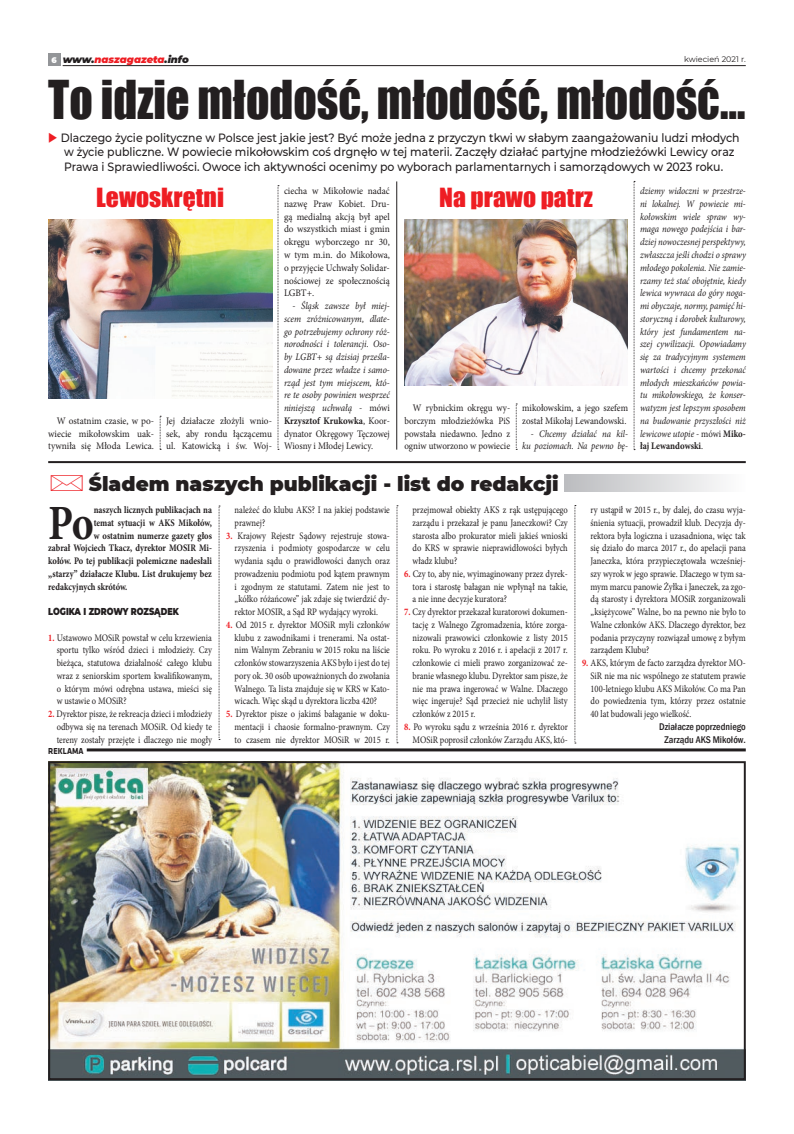
<style>
.page{position:relative;width:794px;height:1134px;background:#fff}
.page>*{position:absolute;margin:0;border:0;box-sizing:border-box;transform-origin:0 0}
.Tekst{font:49.2px "Impact";color:#231f20;scale:.93 1}
.Tekst-2{font:700 49.2px "Minion Pro";color:#231f20;scale:.85 1}
.Tekst-3{font:24.2px "Impact";color:#ee1d23;scale:1.06 1}
.Tekst-4{font:900 20px "Montserrat";color:#231f20}
.Tekst-5{font:500 12px/14.4px "Montserrat";color:#231f20;scale:.91 1}
.Tekst-6{font:10px/12.8px "Minion Pro";color:#231f20;text-align:justify;scale:.85 1}
.Tekst-7{font:italic 10px/12.8px "Minion Pro";letter-spacing:-.005em;color:#231f20;text-align:right;scale:.88 1}
.Tekst-8{font:10px/12.8px "Minion Pro";color:#231f20;text-align:justify;scale:.93 1}
.Tekst-9{font:italic 10px/12.8px "Minion Pro";letter-spacing:-.005em;color:#231f20;text-align:justify;scale:.9 1}
.Tekst-10{font:700 10px "Minion Pro";color:#231f20;scale:.85 1}
.Tekst-11{font:10px/12.8px "Minion Pro";color:#231f20;text-align:justify;scale:.9 1}
.autor{font:500 condensed 10px/12.8px "Franklin Gothic";color:#231f20;text-align:center}
.t1{font:900 10px "Montserrat";color:#231f20;scale:.8 1}
.tekst{font:italic 900 10px "Montserrat";color:#ee1d23}
.tekst-2{font:700 9px "Klavika";color:#231f20;scale:.9 1}
.t2{font:8px "Montserrat";color:#231f20}
.tekst-3{font:900 8px "Montserrat";color:#fff}
.s1{color:#231f20}
.s2{color:#ee1d23}
.s3{font-style:normal}
.s4{font-weight:700;font-style:normal}
.s5{font-weight:700;color:#ee1d23}
</style>
<div class="page">
<div style="left:48px;top:54px;width:12px;height:12px;background:#939598"></div>
<hr style="left:63px;top:65px;width:683px;height:1px;background:#231f20">
<img style="left:51px;top:764px;width:692px;height:313px">
<div style="left:48px;top:761px;width:698px;height:319px;border:2px solid #231f20"></div>
<hr style="left:87px;top:748px;width:659px;height:3px;background:#231f20">
<div style="left:564px;top:475px;width:182px;height:17px;background:linear-gradient(to right,#bbbcbf,#fdfdfd)"></div>
<hr style="left:48px;top:461px;width:698px;height:2px;background:#231f20">
<svg style="left:219px;top:506px;width:1px;height:234px"></svg>
<svg style="left:397px;top:505px;width:1px;height:238px"></svg>
<svg style="left:574px;top:505px;width:2px;height:239px"></svg>
<img style="left:48px;top:220px;width:224px;height:178px">
<img style="left:404px;top:220px;width:224px;height:166px">
<svg style="left:160px;top:416px;width:1px;height:34px"></svg>
<svg style="left:278px;top:185px;width:1px;height:265px"></svg>
<hr style="left:396px;top:181px;width:1px;height:269px;background:#231f20">
<svg style="left:516px;top:404px;width:1px;height:46px"></svg>
<svg style="left:634px;top:181px;width:1px;height:269px"></svg>
<p class="tekst-3" style="left:52px;top:54px;width:7px">6</p>
<p class="tekst" style="left:63px;top:51px;width:128px"><span class="s1">www.</span>naszagazeta<span class="s1">.info</span></p>
<p class="t2" style="left:684px;top:53px;width:63px">kwiecień 2021 r.</p>
<p class="Tekst" style="left:48px;top:61px;width:751px">To idzie młodość, młodość, młodość…</p>
<p class="Tekst-5" style="left:64px;top:130px;width:744px;text-indent:-16px"><span class="s2">◆</span> Dlaczego życie polityczne w Polsce jest jakie jest? Być może jedna z przyczyn tkwi w słabym zaangażowaniu ludzi młodych w życie publiczne. W powiecie mikołowskim coś drgnęło w tej materii. Zaczęły działać partyjne młodzieżówki Lewicy oraz<br>Prawa i Sprawiedliwości. Owoce ich aktywności ocenimy po wyborach parlamentarnych i samorządowych w 2023 roku.</p>
<p class="Tekst-8" style="left:284px;top:185px;width:115px">ciecha w Mikołowie nadać nazwę Praw Kobiet. Dru&shy;gą medialną akcją był apel do wszystkich miast i gmin okręgu wyborczego nr 30, w tym m.in. do Mikołowa, o przyjęcie Uchwały Solidar&shy;nościowej ze społecznością LGBT+.</p>
<p class="Tekst-9" style="left:284px;top:299px;width:119px;text-indent:9px">- Śląsk zawsze był miej&shy;scem zróżnicowanym, dlate&shy;go potrzebujemy ochrony róż&shy;norodności i tolerancji. Oso&shy;by LGBT+ są dzisiaj prześla&shy;dowane przez władze i samo&shy;rząd jest tym miejscem, któ&shy;re te osoby powinien wesprzeć niniejszą uchwałą <span class="s3">- mówi </span><span class="s4">Krzysztof Krukowka</span><span class="s3">, Koor&shy;dynator Okręgowy Tęczowej Wiosny i Młodej Lewicy.</span></p>
<p class="Tekst-3" style="left:96px;top:179px;width:122px">Lewoskrętni</p>
<p class="Tekst-3" style="left:439px;top:179px;width:146px">Na prawo patrz</p>
<p class="Tekst-11" style="left:404px;top:401px;width:119px;text-indent:9px">W rybnickim okręgu wy&shy;borczym młodzieżówka PiS powstała niedawno. Jedno z ogniw utworzono w powiecie</p>
<p class="Tekst-11" style="left:522px;top:401px;width:119px">mikołowskim, a jego szefem został Mikołaj Lewandowski.</p>
<p class="Tekst-8" style="left:48px;top:414px;width:115px;text-indent:9px">W ostatnim czasie, w po&shy;wiecie mikołowskim uak&shy;tywniła się Młoda Lewica.</p>
<p class="Tekst-8" style="left:166px;top:414px;width:115px">Jej działacze złożyli wnio&shy;sek, aby rondu łączącemu ul. Katowicką i św. Woj-</p>
<p class="Tekst-7" style="left:522px;top:427px;width:122px">- Chcemy działać na kil&shy;ku poziomach. Na pewno bę-</p>
<p class="Tekst-4" style="left:89px;top:469px;width:471px">Śladem naszych publikacji - list do redakcji</p>
<p class="Tekst-7" style="left:640px;top:185px;width:122px;text-align:justify">dziemy widoczni w przestrze&shy;ni lokalnej. W powiecie mi&shy;kołowskim wiele spraw wy&shy;maga nowego podejścia i bar&shy;dziej nowoczesnej perspektywy, zwłaszcza jeśli chodzi o sprawy młodego pokolenia. Nie zamie&shy;rzamy też stać obojętnie, kiedy lewica wywraca do góry noga&shy;mi obyczaje, normy, pamięć hi&shy;storyczną i dorobek kulturowy, który jest fundamentem na&shy;szej cywilizacji. Opowiadamy się za tradycyjnym systemem wartości i chcemy przekonać młodych mieszkańców powia&shy;tu mikołowskiego, że konser&shy;watyzm jest lepszym sposobem na budowanie przyszłości niż lewicowe utopie <span class="s3">- mówi</span> <span class="s4">Miko&shy;łaj Lewandowski</span><span class="s3">.</span></p>
<p class="Tekst-2" style="left:48px;top:488px;width:55px">Po</p>
<p class="Tekst-10" style="left:94px;top:503px;width:141px">naszych licznych publikacjach na</p>
<p class="Tekst-10" style="left:94px;top:516px;width:141px">temat sytuacji w AKS Mikołów,</p>
<p class="Tekst-10" style="left:94px;top:528px;width:141px">w ostatnim numerze gazety głos</p>
<p class="Tekst-10" style="left:48px;top:541px;width:194px">zabrał Wojciech Tkacz, dyrektor MOSIR Mi-</p>
<p class="Tekst-10" style="left:48px;top:554px;width:194px">kołów. Po tej publikacji polemiczne nadesłali</p>
<p class="Tekst-10" style="left:48px;top:567px;width:194px">„starzy” działacze Klubu. List drukujemy bez</p>
<p class="Tekst-10" style="left:48px;top:579px;width:95px">redakcyjnych skrótów.</p>
<p class="t1" style="left:48px;top:604px;width:165px">LOGIKA I ZDROWY ROZSĄDEK</p>
<p class="Tekst-6" style="left:57px;top:631px;width:184px;text-indent:-9px"><span class="s5">1.</span> Ustawowo MOSiR powstał w celu krzewienia sportu tylko wśród dzieci i młodzieży. Czy bieżąca, statutowa działalność całego klubu wraz z seniorskim sportem kwalifikowanym, o którym mówi odrębna ustawa, mieści się w ustawie o MOSiR?</p>
<p class="Tekst-6" style="left:57px;top:708px;width:184px;text-indent:-9px"><span class="s5">2.</span> Dyrektor pisze, że rekreacja dzieci i młodzieży odbywa się na terenach MOSiR. Od kiedy te tereny zostały przejęte i dlaczego nie mogły</p>
<p class="tekst-2" style="left:48px;top:746px;width:41px">REKLAMA</p>
<p class="Tekst-6" style="left:235px;top:504px;width:184px">należeć do klubu AKS? I na jakiej podstawie prawnej?</p>
<p class="Tekst-6" style="left:235px;top:529px;width:184px;text-indent:-9px"><span class="s5">3.</span> Krajowy Rejestr Sądowy rejestruje stowa&shy;rzyszenia i podmioty gospodarcze w celu wydania sądu o prawidłowości danych oraz prowadzeniu podmiotu pod kątem prawnym i zgodnym ze statutami. Zatem nie jest to „kółko różańcowe” jak zdaje się twierdzić dy&shy;rektor MOSIR, a Sąd RP wydający wyroki.</p>
<p class="Tekst-6" style="left:235px;top:618px;width:184px;text-indent:-9px"><span class="s5">4.</span> Od 2015 r. dyrektor MOSiR myli członków klubu z zawodnikami i trenerami. Na ostat&shy;nim Walnym Zebraniu w 2015 roku na liście członków stowarzyszenia AKS było i jest do tej pory ok. 30 osób upoważnionych do zwołania Walnego. Ta lista znajduje się w KRS w Kato&shy;wicach. Więc skąd u dyrektora liczba 420?</p>
<p class="Tekst-6" style="left:235px;top:708px;width:184px;text-indent:-9px"><span class="s5">5.</span> Dyrektor pisze o jakimś bałaganie w doku&shy;mentacji i chaosie formalno-prawnym. Czy to czasem nie dyrektor MOSiR w 2015 r.</p>
<p class="Tekst-6" style="left:412px;top:504px;width:184px">przejmował obiekty AKS z rąk ustępującego zarządu i przekazał je panu Janeczkowi? Czy starosta albo prokurator mieli jakieś wnioski do KRS w sprawie nieprawidłowości byłych władz klubu?</p>
<p class="Tekst-6" style="left:412px;top:567px;width:184px;text-indent:-9px"><span class="s5">6.</span> Czy to, aby nie, wyimaginowany przez dyrek&shy;tora i starostę bałagan nie wpłynął na takie, a nie inne decyzje kuratora?</p>
<p class="Tekst-6" style="left:412px;top:606px;width:184px;text-indent:-9px"><span class="s5">7.</span> Czy dyrektor przekazał kuratorowi dokumen&shy;tację z Walnego Zgromadzenia, które zorga&shy;nizowali prawowici członkowie z listy 2015 roku. Po wyroku z 2016 r. i apelacji z 2017 r. członkowie ci mieli prawo zorganizować ze&shy;branie własnego klubu. Dyrektor sam pisze, że nie ma prawa ingerować w Walne. Dlaczego więc ingeruje? Sąd przecież nie uchylił listy członków z 2015 r.</p>
<p class="Tekst-6" style="left:404px;top:720px;width:194px;text-align:right"><span class="s5">8.</span> Po wyroku sądu z września 2016 r. dyrektor<br>MOSiR poprosił członków Zarządu AKS, któ-</p>
<p class="Tekst-6" style="left:590px;top:504px;width:184px">ry ustąpił w 2015 r., by dalej, do czasu wyja&shy;śnienia sytuacji, prowadził klub. Decyzja dy&shy;rektora była logiczna i uzasadniona, więc tak się działo do marca 2017 r., do apelacji pana Janeczka, która przypieczętowała wcześniej&shy;szy wyrok w jego sprawie. Dlaczego w tym sa&shy;mym marcu panowie Żyłka i Janeczek, za zgo&shy;dą starosty i dyrektora MOSiR zorganizowali „księżycowe” Walne, bo na pewno nie było to Walne członków AKS. Dlaczego dyrektor, bez podania przyczyny rozwiązał umowę z byłym zarządem Klubu?</p>
<p class="Tekst-6" style="left:590px;top:657px;width:184px;text-indent:-9px"><span class="s5">9.</span> AKS, którym de facto zarządza dyrektor MO-SiR nie ma nic wspólnego ze statutem prawie 100-letniego klubu AKS Mikołów. Co ma Pan do powiedzenia tym, którzy przez ostatnie 40 lat budowali jego wielkość.</p>
<p class="autor" style="left:659px;top:720px;width:88px">Działacze poprzedniego<br>Zarządu AKS Mikołów.</p>
</div>
